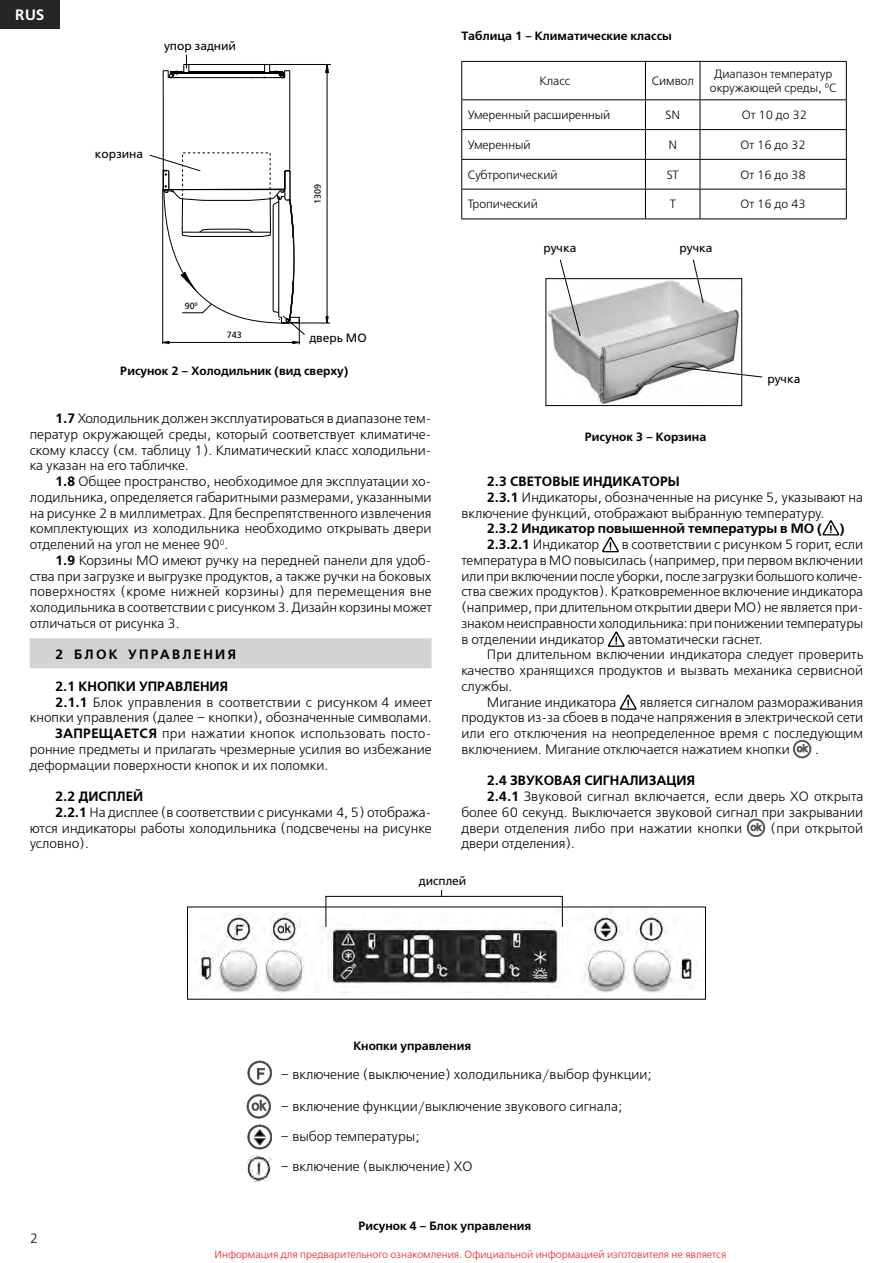
<style>
.page{position:relative;width:893px;height:1263px;background:#fff}
.page>*{position:absolute;margin:0;border:0;box-sizing:border-box;transform-origin:0 0}
.t1{font:15px "Free Set Demi Bold C";color:#fff}
.t2{font:13.5px/15.8px "Free Set Light C";color:#000;text-align:justify}
.t3{font:13.5px "Free Set Demi Bold C";letter-spacing:-.005em;color:#000}
.t4{font:13.5px "Free Set Light C";letter-spacing:.02em;color:#000}
.t5{font:12px/13.5px "Free Set Light C";color:#000;text-align:center}
.t6{font:12px "Free Set Demi Bold C";color:#000}
.t7{font:12px "Free Set C";color:#000}
.t8{font:10.5px "Free Set Light C";color:#ed1d24}
.t9{font:9px "Free Set C";color:#000}
.s1{font-family:"Free Set Demi Bold C"}
</style>
<div class="page">
<div style="left:0;top:0;width:60px;height:29px;background:#252525"></div>
<div style="left:30px;top:638px;width:402px;height:30px;background:#d1d3d4"></div>
<svg style="left:822px;top:520px;width:17px;height:15px"></svg>
<svg style="left:602px;top:537px;width:17px;height:15px"></svg>
<svg style="left:608px;top:631px;width:17px;height:16px"></svg>
<svg style="left:620px;top:694px;width:17px;height:16px"></svg>
<svg style="left:793px;top:740px;width:18px;height:18px"></svg>
<svg style="left:747px;top:819px;width:18px;height:18px"></svg>
<svg style="left:248px;top:1061px;width:24px;height:24px"></svg>
<svg style="left:247px;top:1094px;width:24px;height:24px"></svg>
<svg style="left:247px;top:1125px;width:25px;height:24px"></svg>
<img style="left:246px;top:1156px;width:26px;height:25px">
<img style="left:195px;top:909px;width:503px;height:84px">
<hr style="left:325px;top:896px;width:238px;height:1px;background:#000">
<hr style="left:325px;top:896px;width:1px;height:31px;background:#000">
<hr style="left:562px;top:896px;width:1px;height:31px;background:#000">
<img style="left:547px;top:280px;width:193px;height:124px">
<div style="left:545px;top:278px;width:197px;height:128px;border:1px solid #000"></div>
<svg style="left:692px;top:259px;width:12px;height:45px"></svg>
<svg style="left:670px;top:365px;width:93px;height:13px"></svg>
<svg style="left:559px;top:259px;width:22px;height:78px"></svg>
<hr style="left:288px;top:323px;width:42px;height:1px;background:#000">
<hr style="left:187px;top:64px;width:144px;height:1px;background:#000">
<svg style="left:306px;top:65px;width:23px;height:259px"></svg>
<svg style="left:149px;top:55px;width:157px;height:289px"></svg>
<hr style="left:461px;top:61px;width:184px;height:1px;background:#000">
<hr style="left:461px;top:62px;width:1px;height:37px;background:#000">
<hr style="left:645px;top:61px;width:55px;height:1px;background:#000">
<hr style="left:645px;top:62px;width:1px;height:37px;background:#000">
<hr style="left:700px;top:61px;width:147px;height:1px;background:#000">
<hr style="left:700px;top:62px;width:1px;height:37px;background:#000">
<hr style="left:846px;top:62px;width:1px;height:37px;background:#000">
<hr style="left:461px;top:99px;width:184px;height:1px;background:#000">
<hr style="left:645px;top:99px;width:55px;height:1px;background:#000">
<hr style="left:700px;top:99px;width:147px;height:1px;background:#000">
<hr style="left:461px;top:129px;width:184px;height:1px;background:#000">
<hr style="left:645px;top:129px;width:55px;height:1px;background:#000">
<hr style="left:700px;top:129px;width:147px;height:1px;background:#000">
<hr style="left:461px;top:159px;width:184px;height:1px;background:#000">
<hr style="left:645px;top:159px;width:55px;height:1px;background:#000">
<hr style="left:700px;top:159px;width:147px;height:1px;background:#000">
<hr style="left:461px;top:189px;width:184px;height:1px;background:#000">
<svg style="left:461px;top:100px;width:1px;height:118px"></svg>
<hr style="left:645px;top:189px;width:55px;height:1px;background:#000">
<svg style="left:645px;top:100px;width:1px;height:118px"></svg>
<hr style="left:700px;top:189px;width:147px;height:1px;background:#000">
<svg style="left:700px;top:100px;width:1px;height:118px"></svg>
<svg style="left:846px;top:100px;width:1px;height:118px"></svg>
<hr style="left:461px;top:218px;width:184px;height:1px;background:#000">
<hr style="left:645px;top:218px;width:55px;height:1px;background:#000">
<hr style="left:700px;top:218px;width:147px;height:1px;background:#000">
<p class="t1" style="left:15px;top:6px;width:31px">RUS</p>
<p class="t7" style="left:164px;top:39px;width:74px">упор задний</p>
<p class="t7" style="left:95px;top:147px;width:50px">корзина</p>
<p class="t9" style="left:185px;top:301px;width:14px">90<sup>0</sup></p>
<p class="t9" style="left:227px;top:330px;width:17px">743</p>
<p class="t9" style="left:313px;top:204px;width:22px;rotate:-90deg">1309</p>
<p class="t7" style="left:309px;top:331px;width:59px">дверь МО</p>
<p class="t6" style="left:120px;top:364px;width:230px">Рисунок 2 – Холодильник (вид сверху)</p>
<p class="t2" style="left:30px;top:411px;width:403px;text-indent:26px"><span class="s1">1.7</span> Холодильник должен эксплуатироваться в диапазоне тем&shy;ператур окружающей среды, который соответствует климатиче&shy;скому классу (см. таблицу 1). Климатический класс холодильни&shy;ка указан на его табличке.</p>
<p class="t2" style="left:30px;top:474px;width:403px;text-indent:26px"><span class="s1">1.8</span> Общее пространство, необходимое для эксплуатации хо&shy;лодильника, определяется габаритными размерами, указанными на рисунке 2 в миллиметрах. Для беспрепятственного извлечения комплектующих из холодильника необходимо открывать двери отделений на угол не менее 90<sup>0</sup>.</p>
<p class="t2" style="left:30px;top:553px;width:404px;text-indent:26px"><span class="s1">1.9</span> Корзины МО имеют ручку на передней панели для удоб&shy;ства при загрузке и выгрузке продуктов, а также ручки на боковых поверхностях (кроме нижней корзины) для перемещения вне холодильника в соответствии с рисунком 3. Дизайн корзины может отличаться от рисунка 3.</p>
<p class="t3" style="left:55px;top:647px;width:42px">2 Блок</p>
<p class="t3" style="left:128px;top:647px;width:4px">управления</p>
<p class="t3" style="left:55px;top:678px;width:43px">2.1 Кнопки</p>
<p class="t3" style="left:139px;top:678px;width:10px">управления</p>
<p class="t2" style="left:55px;top:695px;width:378px"><span class="s1">2.1.1</span> Блок управления в соответствии с рисунком 4 имеет</p>
<p class="t2" style="left:30px;top:710px;width:403px">кнопки управления (далее – кнопки), обозначенные символами.</p>
<p class="t4" style="left:55px;top:726px;width:378px"><span class="s1">ЗАПРЕЩАЕТСЯ</span> при нажатии кнопок использовать посто-</p>
<p class="t2" style="left:30px;top:742px;width:403px">ронние предметы и прилагать чрезмерные усилия во избежание</p>
<p class="t2" style="left:30px;top:758px;width:300px">деформации поверхности кнопок и их поломки.</p>
<p class="t3" style="left:55px;top:789px;width:89px">2.2 ДИСПЛЕЙ</p>
<p class="t2" style="left:30px;top:805px;width:403px;text-indent:26px"><span class="s1">2.2.1</span> На дисплее (в соответствии с рисунками 4, 5) отобража&shy;ются индикаторы работы холодильника (подсвечены на рисунке условно).</p>
<p class="t6" style="left:461px;top:29px;width:212px">Таблица 1 – Климатические классы</p>
<p class="t5" style="left:539px;top:75px;width:32px">Класс</p>
<p class="t5" style="left:652px;top:75px;width:44px">Символ</p>
<p class="t5" style="left:710px;top:68px;width:128px">Диапазон температур окружающей среды, <sup>0</sup>С</p>
<p class="t5" style="left:468px;top:109px;width:144px">Умеренный расширенный</p>
<p class="t5" style="left:665px;top:109px;width:16px">SN</p>
<p class="t5" style="left:742px;top:109px;width:67px">От 10 до 32</p>
<p class="t5" style="left:468px;top:138px;width:64px">Умеренный</p>
<p class="t5" style="left:668px;top:138px;width:10px">N</p>
<p class="t5" style="left:740px;top:138px;width:67px">От 16 до 32</p>
<p class="t5" style="left:468px;top:168px;width:91px">Субтропический</p>
<p class="t5" style="left:667px;top:168px;width:13px">ST</p>
<p class="t5" style="left:740px;top:168px;width:67px">От 16 до 38</p>
<p class="t5" style="left:468px;top:198px;width:72px">Тропический</p>
<p class="t5" style="left:670px;top:198px;width:8px">T</p>
<p class="t5" style="left:740px;top:198px;width:67px">От 16 до 43</p>
<p class="t7" style="left:543px;top:242px;width:34px">ручка</p>
<p class="t7" style="left:679px;top:242px;width:34px">ручка</p>
<p class="t6" style="left:585px;top:430px;width:123px">Рисунок 3 – Корзина</p>
<p class="t7" style="left:767px;top:372px;width:34px">ручка</p>
<p class="t3" style="left:487px;top:474px;width:42px">2.3 Световые</p>
<p class="t3" style="left:583px;top:474px;width:11px">индикаторы</p>
<p class="t2" style="left:461px;top:490px;width:403px;text-indent:26px"><span class="s1">2.3.1</span> Индикаторы, обозначенные на рисунке 5, указывают на включение функций, отображают выбранную температуру.</p>
<p class="t3" style="left:487px;top:521px;width:337px">2.3.2 Индикатор повышенной температуры в МО (</p>
<p class="t3" style="left:839px;top:521px;width:7px">)</p>
<p class="t2" style="left:487px;top:537px;width:114px"><span class="s1">2.3.2.1</span> Индикатор</p>
<p class="t2" style="left:461px;top:537px;width:403px;text-indent:160px">в соответствии с рисунком 5 горит, если температура в МО повысилась (например, при первом включении или при включении после уборки, после загрузки большого количе&shy;ства свежих продуктов). Кратковременное включение индикатора (например, при длительном открытии двери МО) не является при&shy;знаком неисправности холодильника: при понижении температуры в отделении индикатор</p>
<p class="t2" style="left:628px;top:632px;width:136px">автоматически гаснет.</p>
<p class="t2" style="left:487px;top:647px;width:378px">При длительном включении индикатора следует проверить</p>
<p class="t2" style="left:461px;top:663px;width:403px">качество хранящихся продуктов и вызвать механика сервисной</p>
<p class="t2" style="left:461px;top:679px;width:53px">службы.</p>
<p class="t2" style="left:487px;top:695px;width:131px">Мигание индикатора</p>
<p class="t2" style="left:461px;top:695px;width:403px;text-indent:178px">является сигналом размораживания продуктов из-за сбоев в подаче напряжения в электрической сети или его отключения на неопределенное время с последующим включением. Мигание отключается нажатием кнопки</p>
<p class="t2" style="left:815px;top:742px;width:5px">.</p>
<p class="t3" style="left:487px;top:773px;width:33px">2.4 звуковая</p>
<p class="t3" style="left:584px;top:773px;width:36px">си гнализа</p>
<p class="t3" style="left:666px;top:773px;width:20px">ция</p>
<p class="t2" style="left:461px;top:789px;width:404px;text-indent:26px"><span class="s1">2.4.1</span> Звуковой сигнал включается, если дверь ХО открыта более 60 секунд. Выключается звуковой сигнал при закрывании двери отделения либо при нажатии кнопки</p>
<p class="t2" style="left:771px;top:821px;width:94px">(при открытой</p>
<p class="t2" style="left:461px;top:836px;width:115px">двери отделения).</p>
<p class="t7" style="left:419px;top:874px;width:49px">дисплей</p>
<p class="t2" style="left:30px;top:1231px;width:10px">2</p>
<p class="t6" style="left:353px;top:1039px;width:119px">Кнопки управления</p>
<p class="t2" style="left:281px;top:1067px;width:373px">– включение (выключение) холодильника/выбор функции;</p>
<p class="t2" style="left:281px;top:1099px;width:343px">– включение функции/выключение звукового сигнала;</p>
<p class="t2" style="left:281px;top:1129px;width:140px">– выбор температуры;</p>
<p class="t2" style="left:281px;top:1159px;width:193px">– включение (выключение) ХО</p>
<p class="t6" style="left:358px;top:1219px;width:174px">Рисунок 4 – Блок управления</p>
<p class="t8" style="left:215px;top:1249px;width:513px">Информация для предварительного ознакомления. Официальной информацией изготовителя не является</p>
</div>
